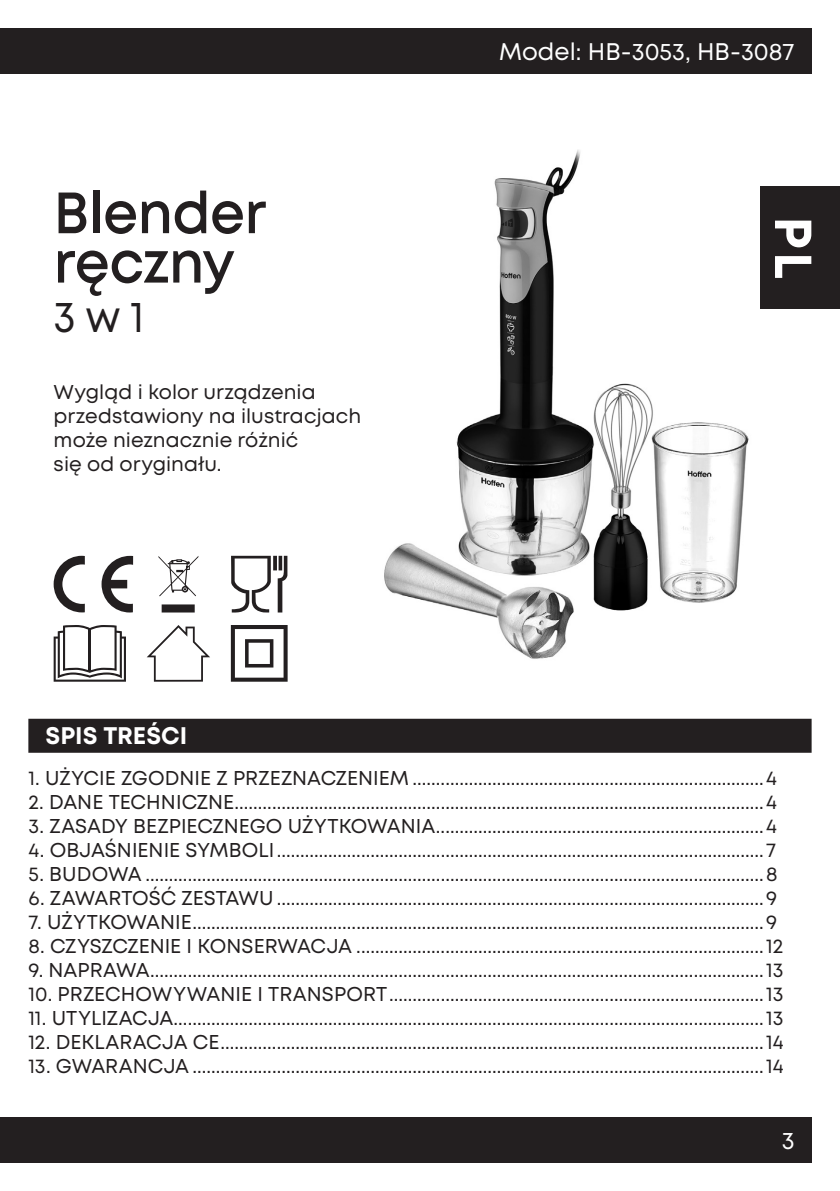
<style>
.page{position:relative;width:840px;height:1191px;background:#fff}
.page>*{position:absolute;margin:0;border:0;box-sizing:border-box;transform-origin:0 0}
.PL_Podstawowy{font:600 58.2px "Mont";letter-spacing:-.01em;color:#231f20;scale:.95 1}
.t1{font:700 51.8px "Mont";color:#fff}
.PL_Podstawowy-2{font:43.6px "Mont";color:#231f20;scale:.95 1}
.t2{font:24px "Mont";color:#fff}
.PL_Działy_-_Belka{font:700 24px "Mont";color:#fff}
.PL_SPIS{font:20px/24px "Mont";color:#231f20}
</style>
<div class="page">
<div style="left:0;top:1117px;width:811px;height:45px;background:#231f20"></div>
<div style="left:0;top:28px;width:811px;height:46px;background:#231f20"></div>
<img style="left:384px;top:150px;width:425px;height:509px">
<div style="left:760px;top:186px;width:79px;height:122px;background:#231f20"></div>
<div style="left:28px;top:718px;width:783px;height:34px;background:#231f20"></div>
<svg style="left:54px;top:625px;width:72px;height:56px"></svg>
<svg style="left:101px;top:556px;width:32px;height:56px"></svg>
<svg style="left:54px;top:556px;width:31px;height:56px"></svg>
<svg style="left:158px;top:556px;width:40px;height:56px"></svg>
<svg style="left:147px;top:625px;width:63px;height:56px"></svg>
<svg style="left:231px;top:556px;width:56px;height:56px"></svg>
<svg style="left:231px;top:625px;width:56px;height:56px"></svg>
<p class="PL_Podstawowy" style="left:54px;top:175px;width:225px">Blender</p>
<p class="PL_Podstawowy" style="left:54px;top:225px;width:192px">ręczny</p>
<p class="PL_Podstawowy-2" style="left:54px;top:289px;width:97px">3 w 1</p>
<p class="PL_SPIS" style="left:54px;top:380px;width:309px">Wygląd i kolor urządzenia przedstawiony na ilustracjach może nieznacznie różnić</p>
<p class="PL_SPIS" style="left:54px;top:452px;width:169px">się od oryginału.</p>
<p class="t2" style="left:499px;top:36px;width:297px">Model: HB-3053, HB-3087</p>
<p class="t1" style="left:826px;top:216px;width:64px;rotate:90deg">PL</p>
<p class="PL_Działy_-_Belka" style="left:45px;top:720px;width:143px">SPIS TREŚCI</p>
<p class="PL_SPIS" style="left:28px;top:766px;width:749px">1. UŻYCIE ZGODNIE Z PRZEZNACZENIEM ...........................................................................4</p>
<p class="PL_SPIS" style="left:28px;top:790px;width:749px">2. DANE TECHNICZNE.................................................................................................................4</p>
<p class="PL_SPIS" style="left:28px;top:814px;width:749px">3. ZASADY BEZPIECZNEGO UŻYTKOWANIA......................................................................4</p>
<p class="PL_SPIS" style="left:28px;top:838px;width:748px">4. OBJAŚNIENIE SYMBOLI........................................................................................................7</p>
<p class="PL_SPIS" style="left:28px;top:862px;width:750px">5. BUDOWA ....................................................................................................................................8</p>
<p class="PL_SPIS" style="left:28px;top:886px;width:750px">6. ZAWARTOŚĆ ZESTAWU ........................................................................................................9</p>
<p class="PL_SPIS" style="left:28px;top:910px;width:750px">7. UŻYTKOWANIE..........................................................................................................................9</p>
<p class="PL_SPIS" style="left:28px;top:934px;width:756px">8. CZYSZCZENIE I KONSERWACJA .......................................................................................12</p>
<p class="PL_SPIS" style="left:28px;top:958px;width:756px">9. NAPRAWA...................................................................................................................................13</p>
<p class="PL_SPIS" style="left:28px;top:982px;width:756px">10. PRZECHOWYWANIE I TRANSPORT................................................................................13</p>
<p class="PL_SPIS" style="left:28px;top:1006px;width:756px">11. UTYLIZACJA..............................................................................................................................13</p>
<p class="PL_SPIS" style="left:28px;top:1030px;width:756px">12. DEKLARACJA CE....................................................................................................................14</p>
<p class="PL_SPIS" style="left:28px;top:1054px;width:756px">13. GWARANCJA ..........................................................................................................................14</p>
<p class="t2" style="left:781px;top:1124px;width:14px">3</p>
</div>
